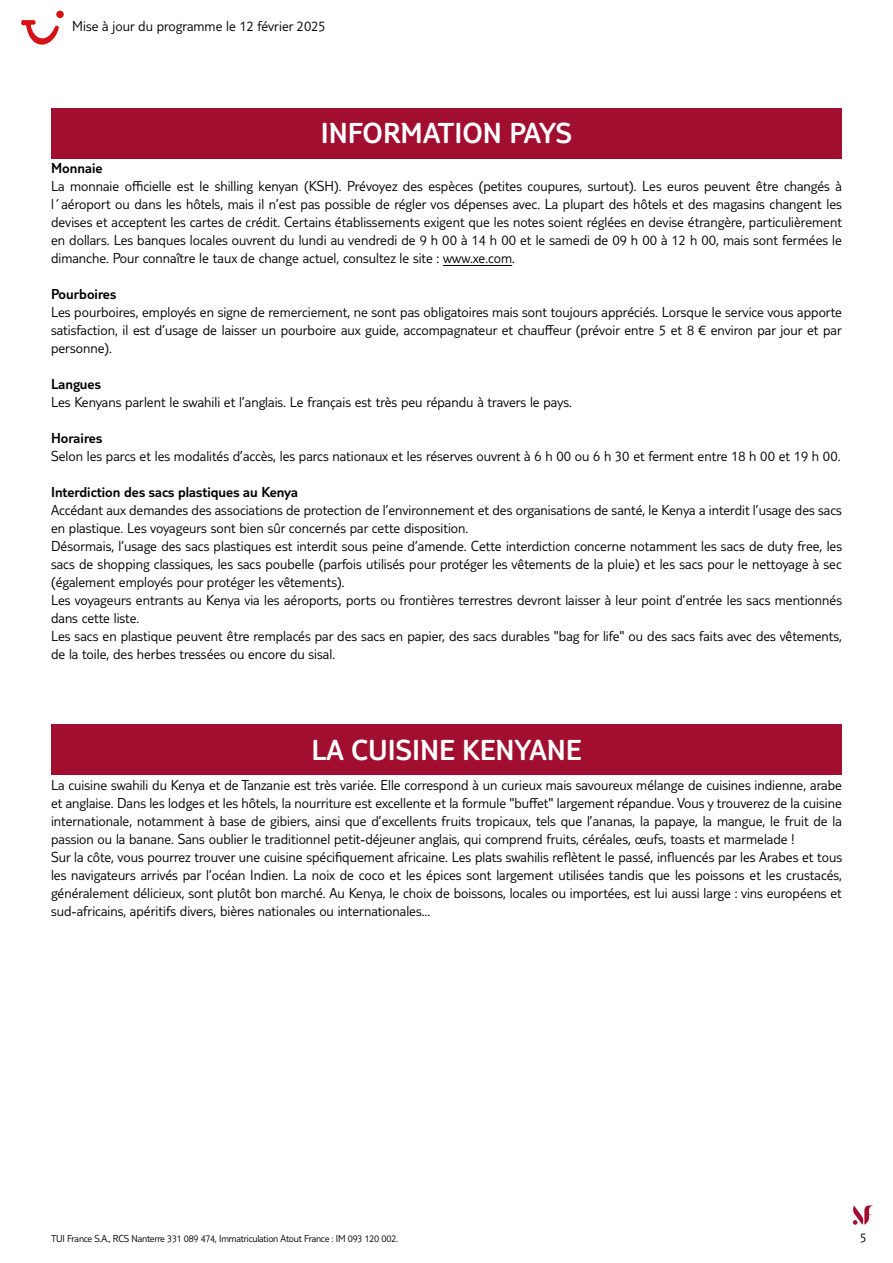
<style>
.page{position:relative;width:893px;height:1263px;background:#fff}
.page>*{position:absolute;margin:0;border:0;box-sizing:border-box;transform-origin:0 0}
.t1{font:300 30px "TUI Type";color:#fff}
.t2{font:300 15px/18px "TUI Type";color:#000;text-align:justify}
.t3{font:300 15px "TUI Type";color:#000}
.t4{font:300 13.5px "TUI Type";color:#000}
.t5{font:300 10.5px "TUI Type";letter-spacing:-.02em;color:#000}
</style>
<div class="page">
<svg style="left:853px;top:1205px;width:20px;height:20px"></svg>
<hr style="left:443px;top:265px;width:69px;height:1px;background:#000">
<div style="left:51px;top:108px;width:791px;height:51px;background:#a10e2f"></div>
<div style="left:51px;top:724px;width:791px;height:51px;background:#a10e2f"></div>
<svg style="left:21px;top:20px;width:38px;height:25px"></svg>
<div style="left:56px;top:11px;width:8px;height:7px;background:#d51317;border-radius:50%"></div>
<p class="t2" style="left:72px;top:17px;width:255px">Mise à jour du programme le 12 février 2025</p>
<h1 class="t1" style="left:321px;top:116px;width:253px">INFORMATION PAYS</h1>
<p class="t3" style="left:51px;top:160px;width:53px">Monnaie</p>
<p class="t2" style="left:51px;top:177px;width:792px">La monnaie officielle est le shilling kenyan (KSH). Prévoyez des espèces (petites coupures, surtout). Les euros peuvent être changés à l´aéroport ou dans les hôtels, mais il n’est pas possible de régler vos dépenses avec. La plupart des hôtels et des magasins changent les devises et acceptent les cartes de crédit. Certains établissements exigent que les notes soient réglées en devise étrangère, particulièrement en dollars. Les banques locales ouvrent du lundi au vendredi de 9 h 00 à 14 h 00 et le samedi de 09 h 00 à 12 h 00, mais sont fermées le dimanche. Pour connaître le taux de change actuel, consultez le site : www.xe.com.</p>
<p class="t3" style="left:51px;top:286px;width:67px">Pourboires</p>
<p class="t2" style="left:51px;top:303px;width:792px">Les pourboires, employés en signe de remerciement, ne sont pas obligatoires mais sont toujours appréciés. Lorsque le service vous apporte satisfaction, il est d’usage de laisser un pourboire aux guide, accompagnateur et chauffeur (prévoir entre 5 et 8 € environ par jour et par personne).</p>
<p class="t3" style="left:51px;top:376px;width:51px">Langues</p>
<p class="t2" style="left:51px;top:393px;width:522px">Les Kenyans parlent le swahili et l’anglais. Le français est très peu répandu à travers le pays.</p>
<p class="t3" style="left:51px;top:430px;width:53px">Horaires</p>
<p class="t2" style="left:51px;top:447px;width:791px">Selon les parcs et les modalités d’accès, les parcs nationaux et les réserves ouvrent à 6 h 00 ou 6 h 30 et ferment entre 18 h 00 et 19 h 00.</p>
<p class="t3" style="left:51px;top:484px;width:249px">Interdiction des sacs plastiques au Kenya</p>
<p class="t2" style="left:51px;top:501px;width:792px;text-align:left">Accédant aux demandes des associations de protection de l’environnement et des organisations de santé, le Kenya a interdit l’usage des sacs en plastique. Les voyageurs sont bien sûr concernés par cette disposition.<br>Désormais, l’usage des sacs plastiques est interdit sous peine d’amende. Cette interdiction concerne notamment les sacs de duty free, les sacs de shopping classiques, les sacs poubelle (parfois utilisés pour protéger les vêtements de la pluie) et les sacs pour le nettoyage à sec (également employés pour protéger les vêtements).<br>Les voyageurs entrants au Kenya via les aéroports, ports ou frontières terrestres devront laisser à leur point d’entrée les sacs mentionnés dans cette liste.<br>Les sacs en plastique peuvent être remplacés par des sacs en papier, des sacs durables "bag for life" ou des sacs faits avec des vêtements, de la toile, des herbes tressées ou encore du sisal.</p>
<h1 class="t1" style="left:311px;top:732px;width:272px">LA CUISINE KENYANE</h1>
<p class="t2" style="left:51px;top:775px;width:792px;text-align:left">La cuisine swahili du Kenya et de Tanzanie est très variée. Elle correspond à un curieux mais savoureux mélange de cuisines indienne, arabe et anglaise. Dans les lodges et les hôtels, la nourriture est excellente et la formule "buffet" largement répandue. Vous y trouverez de la cuisine internationale, notamment à base de gibiers, ainsi que d’excellents fruits tropicaux, tels que l’ananas, la papaye, la mangue, le fruit de la passion ou la banane. Sans oublier le traditionnel petit-déjeuner anglais, qui comprend fruits, céréales, œufs, toasts et marmelade !<br>Sur la côte, vous pourrez trouver une cuisine spécifiquement africaine. Les plats swahilis reflètent le passé, influencés par les Arabes et tous les navigateurs arrivés par l’océan Indien. La noix de coco et les épices sont largement utilisées tandis que les poissons et les crustacés, généralement délicieux, sont plutôt bon marché. Au Kenya, le choix de boissons, locales ou importées, est lui aussi large : vins européens et sud-africains, apéritifs divers, bières nationales ou internationales...</p>
<p class="t5" style="left:51px;top:1232px;width:349px">TUI France S.A., RCS Nanterre 331 089 474, Immatriculation Atout France : IM 093 120 002.</p>
<p class="t4" style="left:860px;top:1229px;width:8px">5</p>
</div>
